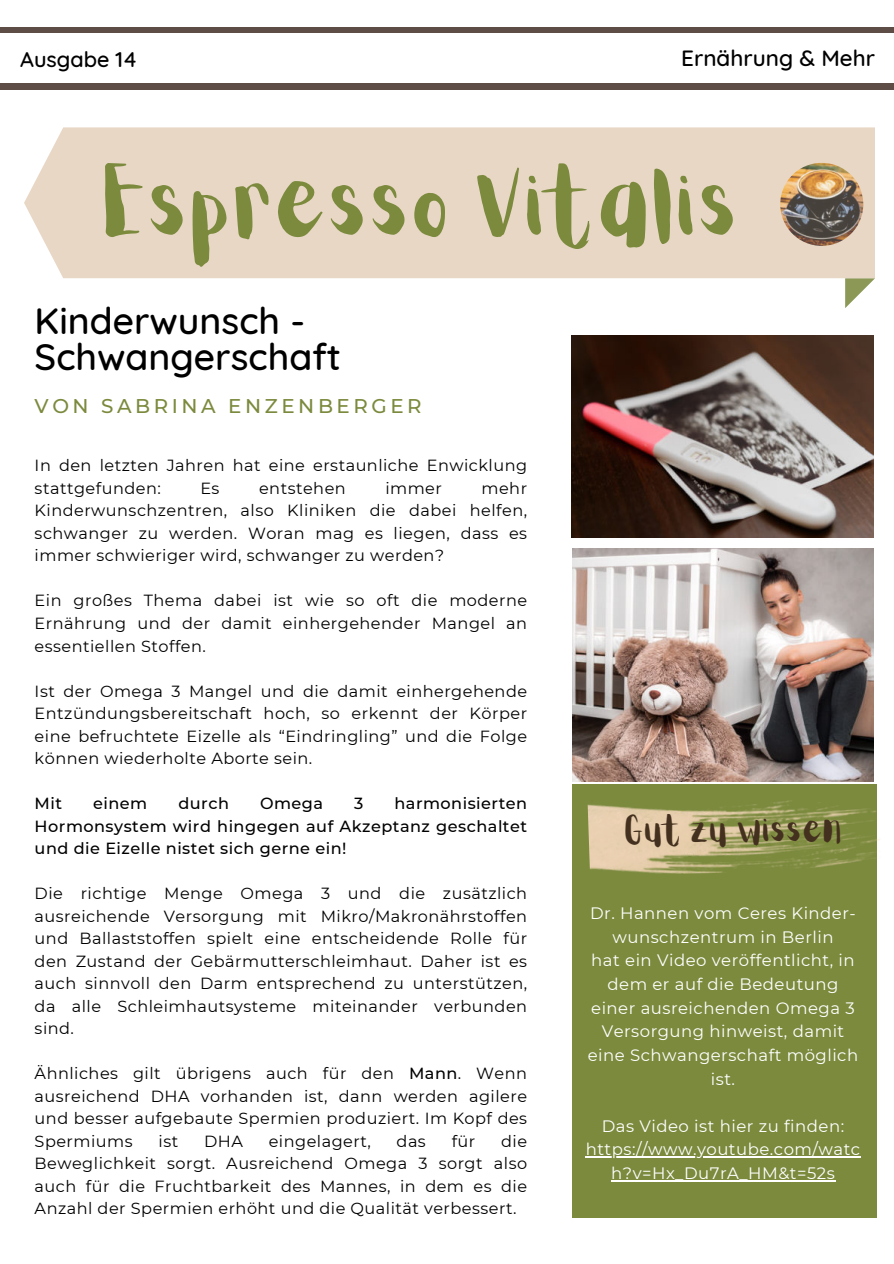
<style>
.page{position:relative;width:894px;height:1264px;background:#fff}
.page>*{position:absolute;margin:0;border:0;box-sizing:border-box;transform-origin:0 0}
.t1{font:81.6px "Aloja Extended";color:#7b8a3d}
.t2{font:500 37.35px/36px "Quicksand";color:#000}
.t3{font:31.05px "Aloja Extended";color:#44301f}
.t4{font:500 22.5px "Quicksand";color:#000}
.t5{font:500 21.6px "Quicksand";color:#000}
.t6{font:500 19.8px "Montserrat";letter-spacing:.18em;color:#7b8a3d}
.t7{font:16.5px/23.7px "Montserrat";letter-spacing:.03em;color:#fff;text-align:center}
.t8{font:16.05px/22.5px "Montserrat";letter-spacing:.03em;color:#000;text-align:justify}
.t9{font:500 16.05px/22.5px "Montserrat";letter-spacing:.03em;color:#000;text-align:justify}
.s1{font-weight:500}
</style>
<div class="page">
<div style="left:0;top:27px;width:893px;height:6px;background:#5d4d46"></div>
<div style="left:0;top:83px;width:893px;height:6px;background:#5d4d46"></div>
<svg style="left:844px;top:278px;width:30px;height:30px"></svg>
<div style="left:24px;top:127px;width:850px;height:151px;background:#e8d7c5"></div>
<img style="left:780px;top:163px;width:83px;height:83px;border-radius:50%">
<div style="left:572px;top:783px;width:304px;height:434px;background:#7b8a3d"></div>
<img style="left:587px;top:789px;width:293px;height:88px">
<img style="left:572px;top:336px;width:301px;height:201px">
<img style="left:572px;top:548px;width:301px;height:233px">
<hr style="left:585px;top:1156px;width:275px;height:1px;background:#fff">
<hr style="left:611px;top:1180px;width:224px;height:1px;background:#fff">
<h3 class="t5" style="left:20px;top:42px;width:118px">Ausgabe 14</h3>
<h3 class="t4" style="left:681px;top:40px;width:195px">Ernährung &amp; Mehr</h3>
<h1 class="t1" style="left:105px;top:161px;width:639px">Espresso Vitalis</h1>
<h2 class="t2" style="left:35px;top:299px;width:308px">Kinderwunsch -<br>Schwangerschaft</h2>
<p class="t6" style="left:35px;top:392px;width:388px">VON SABRINA ENZENBERGER</p>
<p class="t8" style="left:35px;top:454px;width:494px">In den letzten Jahren hat eine erstaunliche Enwicklung stattgefunden:</p>
<p class="t8" style="left:35px;top:476px;width:494px;text-indent:447px">mehr Kinderwunschzentren, also Kliniken die dabei helfen, schwanger zu werden. Woran mag es liegen, dass es immer schwieriger wird, schwanger zu werden?</p>
<p class="t8" style="left:35px;top:589px;width:494px">Ein großes Thema dabei ist wie so oft die moderne Ernährung und der damit einhergehender Mangel an essentiellen Stoffen.</p>
<p class="t8" style="left:35px;top:679px;width:494px">Ist der Omega 3 Mangel und die damit einhergehende Entzündungsbereitschaft hoch, so erkennt der Körper eine befruchtete Eizelle als &lt;Eindringling= und die Folge können wiederholte Aborte sein.</p>
<p class="t9" style="left:35px;top:791px;width:29px">Mit</p>
<p class="t9" style="left:93px;top:791px;width:56px">einem</p>
<p class="t9" style="left:178px;top:791px;width:52px">durch</p>
<p class="t9" style="left:260px;top:791px;width:65px">Omega</p>
<p class="t9" style="left:354px;top:791px;width:11px">3</p>
<p class="t8" style="left:200px;top:476px;width:21px">Es</p>
<p class="t8" style="left:259px;top:476px;width:88px">entstehen</p>
<p class="t8" style="left:385px;top:476px;width:58px">immer</p>
<p class="t9" style="left:35px;top:791px;width:494px;text-indent:360px">harmonisierten Hormonsystem wird hingegen auf Akzeptanz geschaltet und die Eizelle nistet sich gerne ein!</p>
<p class="t8" style="left:35px;top:881px;width:494px">Die richtige Menge Omega 3 und die zusätzlich ausreichende Versorgung mit Mikro/Makronährstoffen und Ballaststoffen spielt eine entscheidende Rolle für den Zustand der Gebärmutterschleimhaut. Daher ist es auch sinnvoll den Darm entsprechend zu unterstützen, da alle Schleimhautsysteme miteinander verbunden sind.</p>
<p class="t8" style="left:35px;top:1061px;width:494px">Ähnliches gilt übrigens auch für den <span class="s1">Mann</span>. Wenn ausreichend DHA vorhanden ist, dann werden agilere und besser aufgebaute Spermien produziert. Im Kopf des Spermiums</p>
<p class="t8" style="left:158px;top:1129px;width:21px">ist</p>
<p class="t8" style="left:204px;top:1129px;width:40px">DHA</p>
<p class="t8" style="left:269px;top:1129px;width:103px">eingelagert,</p>
<p class="t8" style="left:396px;top:1129px;width:31px">das</p>
<p class="t8" style="left:451px;top:1129px;width:25px">für</p>
<p class="t8" style="left:35px;top:1129px;width:494px;text-indent:466px">die Beweglichkeit sorgt. Ausreichend Omega 3 sorgt also auch für die Fruchtbarkeit des Mannes, in dem es die Anzahl der Spermien erhöht und die Qualität verbessert.</p>
<h3 class="t3" style="left:625px;top:813px;width:220px">Gut zu wissen</h3>
<p class="t7" style="left:587px;top:900px;width:272px">Dr. Hannen vom Ceres Kinder&shy;wunschzentrum in Berlin<br>hat ein Video veröffentlicht, in dem er auf die Bedeutung einer ausreichenden Omega 3<br>Versorgung hinweist, damit eine Schwangerschaft möglich ist.</p>
<p class="t7" style="left:585px;top:1113px;width:276px">Das Video ist hier zu finden: https://www.youtube.com/watc h?v=Hx_Du7rA_HM&amp;t=52s</p>
</div>
